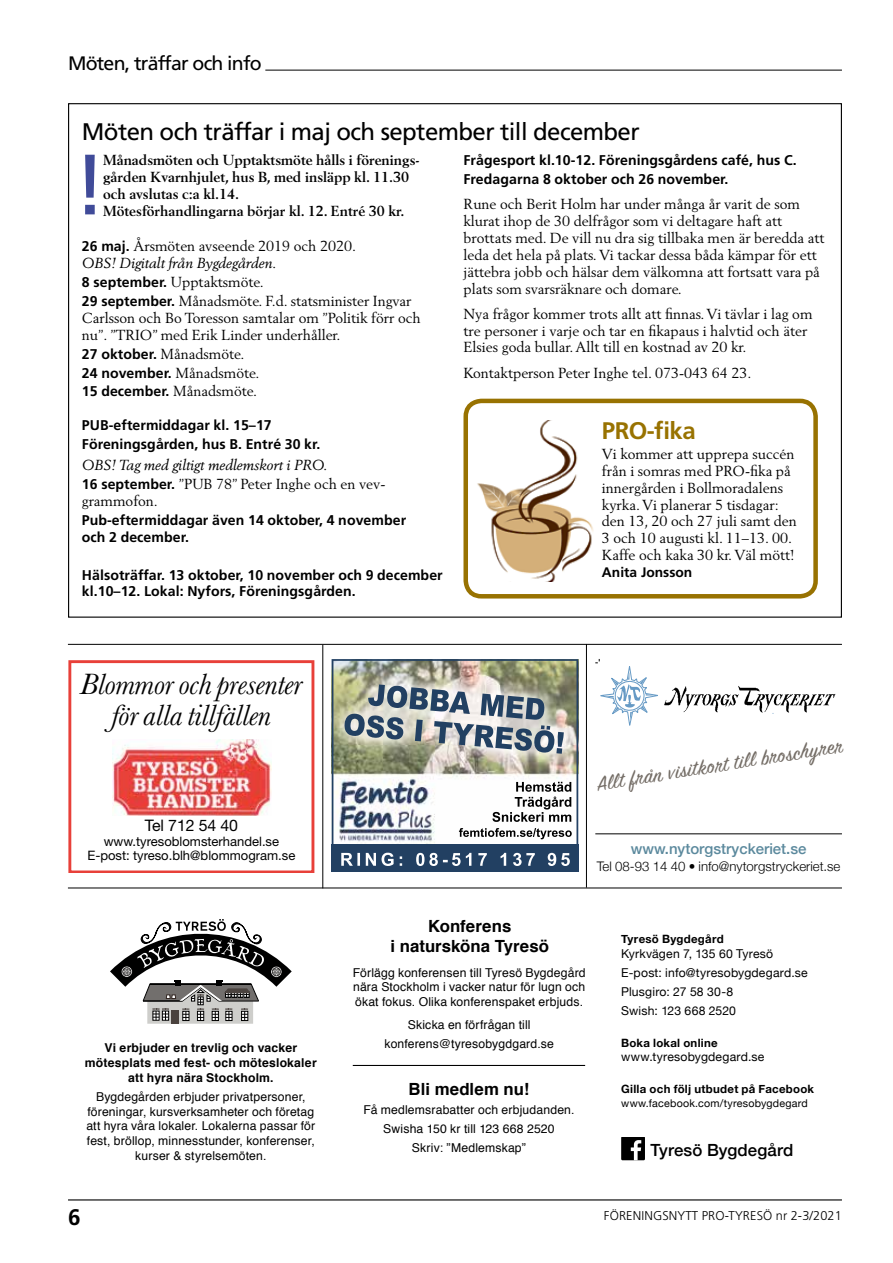
<style>
.page{position:relative;width:893px;height:1263px;background:#fff}
.page>*{position:absolute;margin:0;border:0;box-sizing:border-box;transform-origin:0 0}
.t1{font:85.5px "Frutiger";color:#404b99}
.t2{font:30.3px/30.3px "Baskerville M Itl";letter-spacing:-.01em;color:#000;text-align:center}
.t3{font:24px "Frutiger";letter-spacing:-.025em;color:#000}
.t4{font:700 24px "Frutiger";color:#987201}
.t5{font:22.65px "Sign Painter House Script";color:#746d66}
.t6{font:700 22.5px "Frutiger";color:#000}
.t7{font:19.5px "Frutiger";letter-spacing:-.04em;color:#000}
.t8{font:700 16.8px/20.1px "Helvetica";color:#000;text-align:center}
.t9{font:500 16.8px "Helvetica Neue";letter-spacing:.01em;color:#000}
.t10{font:15.9px "Helvetica Neue";color:#000}
.t11{font:500 15px "Helvetica Neue";color:#5b899d}
.t12{font:14.4px/16.8px "Berling";color:#000}
.t13{font:700 14.4px/16.8px "Berling";color:#000}
.t14{font:italic 14.4px/18.9px "Berling";color:#000}
.t15{font:700 14.1px/18.9px "Frutiger";letter-spacing:.005em;color:#000}
.t16{font:700 13.8px "Frutiger";color:#000}
.t17{font:300 13.2px "Helvetica Neue";color:#000}
.t18{font:13.05px/14.4px "Helvetica Neue";color:#000;text-align:center}
.t19{font:300 12.75px "Frutiger";letter-spacing:.01em;color:#000}
.t20{font:12.15px/14.7px "Helvetica";letter-spacing:.01em;color:#000;text-align:center}
.t21{font:12.15px/18.9px "Helvetica Neue";letter-spacing:.015em;color:#000}
.t22{font:700 12.15px/15px "Helvetica";letter-spacing:.015em;color:#000;text-align:center}
.t23{font:700 11.4px "Helvetica Neue";letter-spacing:.025em;color:#000}
.t24{font:10.65px "Helvetica Neue";letter-spacing:.02em;color:#000}
.t25{font:300 10.5px "Futura";color:#000}
.t26{font:300 6.3px "Futura";color:#000}
.s1{font-family:"Frutiger";font-weight:700;font-size:14.1px}
.s2{font-style:italic}
.s3{font-family:"Berling";font-weight:400;font-size:14.4px}
.s4{font-family:"Frutiger";font-weight:700;font-style:normal;font-size:14.1px}
.s5{font-style:normal}
</style>
<div class="page">
<hr style="left:68px;top:1199px;width:774px;height:1px;background:#000">
<hr style="left:265px;top:70px;width:577px;height:1px;background:#000">
<img style="left:112px;top:739px;width:159px;height:77px">
<div style="left:68px;top:660px;width:246px;height:213px;border:3px solid #e84039"></div>
<hr style="left:322px;top:645px;width:1px;height:243px;background:#000">
<hr style="left:586px;top:644px;width:1px;height:243px;background:#000">
<hr style="left:68px;top:644px;width:774px;height:1px;background:#000">
<hr style="left:68px;top:887px;width:774px;height:1px;background:#000">
<img style="left:332px;top:659px;width:246px;height:185px">
<img style="left:332px;top:844px;width:246px;height:28px">
<svg style="left:110px;top:919px;width:182px;height:105px"></svg>
<hr style="left:353px;top:1065px;width:232px;height:1px;background:#000">
<div style="left:621px;top:1137px;width:24px;height:23px;background:#000"></div>
<svg style="left:631px;top:1140px;width:10px;height:20px"></svg>
<div style="left:463px;top:399px;width:355px;height:199px;border:4px solid #987201;border-radius:16px"></div>
<img style="left:477px;top:420px;width:117px;height:162px">
<svg style="left:595px;top:659px;width:241px;height:67px"></svg>
<hr style="left:595px;top:833px;width:247px;height:1px;background:#000">
<h3 class="t7" style="left:68px;top:52px;width:195px">Möten, träffar och info</h3>
<h3 class="t3" style="left:82px;top:117px;width:559px">Möten och träffar i maj och september till december</h3>
<p class="t13" style="left:103px;top:152px;width:318px">Månadsmöten och Upptaktsmöte hålls i förenings&shy;gården Kvarnhjulet, hus B, med insläpp kl. 11.30 och avslutas c:a kl.14.<br>Mötesförhandlingarna börjar kl. 12. Entré 30 kr.</p>
<p class="t12" style="left:82px;top:238px;width:276px"><span class="s1">26 maj.</span> Årsmöten avseende 2019 och 2020.<br><span class="s2">OBS! Digitalt från Bygdegården.</span></p>
<p class="t12" style="left:82px;top:272px;width:331px;line-height:18.9px"><span class="s1">8 september.</span> Upptaktsmöte.<br><span class="s1">29 september.</span> Månadsmöte. F.d. statsminister Ingvar</p>
<p class="t12" style="left:82px;top:309px;width:340px">Carlsson och Bo Toresson samtalar om ”Politik förr och nu”. ”TRIO” med Erik Linder underhåller.</p>
<p class="t12" style="left:82px;top:345px;width:164px"><span class="s1">27 oktober.</span> Månadsmöte.</p>
<p class="t15" style="left:82px;top:363px;width:179px">24 november. <span class="s3">Månadsmöte.<br></span>15 december. <span class="s3">Månadsmöte.</span></p>
<p class="t15" style="left:82px;top:416px;width:240px">PUB-eftermiddagar kl. 15–17<br>Föreningsgården, hus B. Entré 30 kr.</p>
<p class="t14" style="left:82px;top:456px;width:305px">OBS! Tag med giltigt medlemskort i PRO.<br><span class="s4">16 september.</span> <span class="s5">”PUB 78” Peter Inghe och en vev-</span></p>
<p class="t12" style="left:82px;top:492px;width:77px">grammofon.</p>
<p class="t15" style="left:82px;top:511px;width:326px;line-height:16.8px">Pub-eftermiddagar även 14 oktober, 4 november och 2 december.</p>
<p class="t15" style="left:82px;top:566px;width:362px;line-height:16.8px">Hälsoträffar. 13 oktober, 10 november och 9 december kl.10–12. Lokal: Nyfors, Föreningsgården.</p>
<p class="t15" style="left:463px;top:151px;width:335px">Frågesport kl.10-12. Föreningsgårdens café, hus C.<br>Fredagarna 8 oktober och 26 november.</p>
<p class="t12" style="left:463px;top:196px;width:363px">Rune och Berit Holm har under många år varit de som klurat ihop de 30 delfrågor som vi deltagare haft att brottats med. De vill nu dra sig tillbaka men är beredda att leda det hela på plats. Vi tackar dessa båda kämpar för ett jättebra jobb och hälsar dem välkomna att fortsatt vara på plats som svarsräknare och domare.</p>
<p class="t12" style="left:463px;top:305px;width:351px">Nya frågor kommer trots allt att finnas. Vi tävlar i lag om tre personer i varje och tar en fikapaus i halvtid och äter<br>Elsies goda bullar. Allt till en kostnad av 20 kr.</p>
<p class="t12" style="left:463px;top:364px;width:289px">Kontaktperson Peter Inghe tel. 073-043 64 23.</p>
<h1 class="t1" style="left:73px;top:134px;width:35px">!</h1>
<h3 class="t4" style="left:602px;top:417px;width:95px">PRO-fika</h3>
<p class="t12" style="left:602px;top:445px;width:196px">Vi kommer att upprepa succén från i somras med PRO-fika på innergården i Bollmoradalens kyrka. Vi planerar 5 tisdagar: den 13, 20 och 27 juli samt den<br>3 och 10 augusti kl. 11–13. 00.<br>Kaffe och kaka 30 kr. Väl mött!</p>
<p class="t16" style="left:602px;top:564px;width:92px">Anita Jonsson</p>
<h2 class="t2" style="left:79px;top:670px;width:224px">Blommor och presenter för alla tillfällen</h2>
<p class="t10" style="left:145px;top:816px;width:95px">Tel 712 54 40</p>
<p class="t18" style="left:87px;top:834px;width:209px">www.tyresoblomsterhandel.se<br>E-post: tyreso.blh@blommogram.se</p>
<p class="t22" style="left:85px;top:1040px;width:233px">Vi erbjuder en trevlig och vacker mötesplats med fest- och möteslokaler att hyra nära Stockholm.</p>
<p class="t20" style="left:86px;top:1090px;width:230px">Bygdegården erbjuder privatpersoner, föreningar, kursverksamheter och företag att hyra våra lokaler. Lokalerna passar för fest, bröllop, minnesstunder, konferenser, kurser &amp; styrelsemöten.</p>
<h3 class="t5" style="left:595px;top:770px;width:250px;rotate:-9deg">Allt från visitkort till broschyrer</h3>
<p class="t26" style="left:611px;top:781px;width:56px">FLYGFÄLTSGATAN 5</p>
<p class="t11" style="left:631px;top:836px;width:177px">www.nytorgstryckeriet.se</p>
<p class="t17" style="left:597px;top:855px;width:245px">Tel 08-93 14 40 • info@nytorgstryckeriet.se</p>
<p class="t25" style="left:708px;top:856px;width:173px">TEL 08-93 14 40 FAX 08-724 79 00</p>
<p class="t8" style="left:390px;top:916px;width:160px">Konferens<br>i natursköna Tyresö</p>
<p class="t20" style="left:353px;top:965px;width:234px;text-align:justify">Förlägg konferensen till Tyresö Bygdegård nära Stockholm i vacker natur för lugn och ökat fokus. Olika konferenspaket erbjuds.</p>
<p class="t20" style="left:385px;top:1015px;width:171px;line-height:19.2px">Skicka en förfrågan till konferens@tyresobygdgard.se</p>
<p class="t8" style="left:409px;top:1079px;width:122px">Bli medlem nu!</p>
<p class="t20" style="left:363px;top:1101px;width:213px;line-height:18.9px">Få medlemsrabatter och erbjudanden.<br>Swisha 150 kr till 123 668 2520<br>Skriv: ”Medlemskap”</p>
<p class="t23" style="left:621px;top:930px;width:104px">Tyresö Bygdegård</p>
<p class="t21" style="left:621px;top:945px;width:188px">Kyrkvägen 7, 135 60 Tyresö<br>E-post: info@tyresobygdegard.se<br>Plusgiro: 27 58 30-8<br>Swish: 123 668 2520</p>
<p class="t23" style="left:621px;top:1034px;width:98px">Boka lokal online</p>
<p class="t21" style="left:621px;top:1048px;width:145px">www.tyresobygdegard.se</p>
<p class="t23" style="left:621px;top:1080px;width:194px">Gilla och följ utbudet på Facebook</p>
<p class="t24" style="left:621px;top:1095px;width:188px">www.facebook.com/tyresobygdegard</p>
<p class="t9" style="left:650px;top:1136px;width:144px">Tyresö Bygdegård</p>
<h3 class="t6" style="left:68px;top:1204px;width:14px">6</h3>
<p class="t19" style="left:604px;top:1208px;width:239px">FÖRENINGSNYTT PRO-TYRESÖ nr 2-3/2021</p>
</div>
